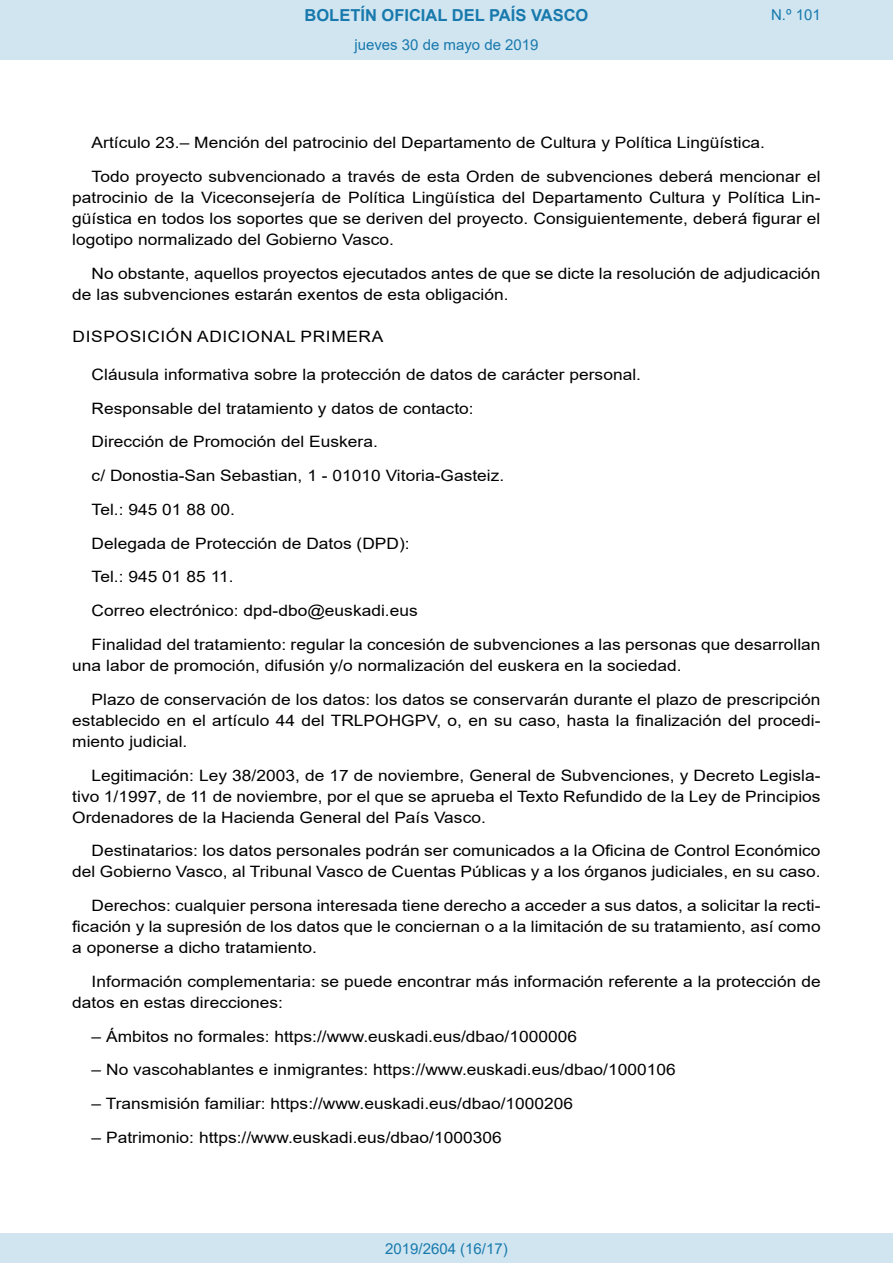
<style>
.page{position:relative;width:893px;height:1263px;background:#fff}
.page>*{position:absolute;margin:0;border:0;box-sizing:border-box;transform-origin:0 0}
.t1{font:700 16.5px "Arial";color:#1879ad}
.BOPVDetalle{font:15.6px/21px "Arial";color:#000;text-align:justify;scale:1.11 1}
.BOPVDisposicion{font:15.6px "Arial";letter-spacing:.035em;color:#000;scale:1.11 1}
.Paginacion_Centro{font:15px "Arial";color:#1879ad}
</style>
<div class="page">
<div style="left:0;top:0;width:893px;height:60px;background:#d0e5f0"></div>
<div style="left:0;top:1233px;width:893px;height:30px;background:#d0e5f0"></div>
<p class="t1" style="left:305px;top:3px;width:285px">BOLETÍN OFICIAL DEL PAÍS VASCO</p>
<p class="Paginacion_Centro" style="left:354px;top:35px;width:186px">jueves 30 de mayo de 2019</p>
<p class="Paginacion_Centro" style="left:771px;top:5px;width:51px">N.º 101</p>
<p class="BOPVDetalle" style="left:92px;top:132px;width:608px">Artículo 23.– Mención del patrocinio del Departamento de Cultura y Política Lingüística.</p>
<p class="BOPVDetalle" style="left:72px;top:166px;width:676px;text-indent:19px">Todo proyecto subvencionado a través de esta Orden de subvenciones deberá mencionar el patrocinio de la Viceconsejería de Política Lingüística del Departamento Cultura y Política Lin&shy;güística en todos los soportes que se deriven del proyecto. Consiguientemente, deberá figurar el logotipo normalizado del Gobierno Vasco.</p>
<p class="BOPVDetalle" style="left:72px;top:263px;width:676px;text-indent:19px">No obstante, aquellos proyectos ejecutados antes de que se dicte la resolución de adjudicación de las subvenciones estarán exentos de esta obligación.</p>
<p class="BOPVDisposicion" style="left:73px;top:326px;width:281px">DISPOSICIÓN ADICIONAL PRIMERA</p>
<p class="BOPVDetalle" style="left:92px;top:364px;width:496px">Cláusula informativa sobre la protección de datos de carácter personal.</p>
<p class="BOPVDetalle" style="left:92px;top:398px;width:346px">Responsable del tratamiento y datos de contacto:</p>
<p class="BOPVDetalle" style="left:92px;top:431px;width:259px">Dirección de Promoción del Euskera.</p>
<p class="BOPVDetalle" style="left:92px;top:465px;width:373px">c/ Donostia-San Sebastian, 1 - 01010 Vitoria-Gasteiz.</p>
<p class="BOPVDetalle" style="left:92px;top:499px;width:130px">Tel.: 945 01 88 00.</p>
<p class="BOPVDetalle" style="left:92px;top:533px;width:288px">Delegada de Protección de Datos (DPD):</p>
<p class="BOPVDetalle" style="left:92px;top:566px;width:129px">Tel.: 945 01 85 11.</p>
<p class="BOPVDetalle" style="left:92px;top:600px;width:295px">Correo electrónico: dpd-dbo@euskadi.eus</p>
<p class="BOPVDetalle" style="left:72px;top:634px;width:676px;text-indent:19px">Finalidad del tratamiento: regular la concesión de subvenciones a las personas que desarrollan una labor de promoción, difusión y/o normalización del euskera en la sociedad.</p>
<p class="BOPVDetalle" style="left:72px;top:689px;width:676px;text-indent:19px">Plazo de conservación de los datos: los datos se conservarán durante el plazo de prescripción establecido en el artículo 44 del TRLPOHGPV, o, en su caso, hasta la finalización del procedi&shy;miento judicial.</p>
<p class="BOPVDetalle" style="left:72px;top:764px;width:676px;text-indent:19px">Legitimación: Ley 38/2003, de 17 de noviembre, General de Subvenciones, y Decreto Legisla&shy;tivo 1/1997, de 11 de noviembre, por el que se aprueba el Texto Refundido de la Ley de Principios Ordenadores de la Hacienda General del País Vasco.</p>
<p class="BOPVDetalle" style="left:72px;top:840px;width:676px;text-align:right">Destinatarios: los datos personales podrán ser comunicados a la Oficina de Control Económico del Gobierno Vasco, al Tribunal Vasco de Cuentas Públicas y a los órganos judiciales, en su caso.</p>
<p class="BOPVDetalle" style="left:72px;top:895px;width:676px;text-indent:19px">Derechos: cualquier persona interesada tiene derecho a acceder a sus datos, a solicitar la recti&shy;ficación y la supresión de los datos que le conciernan o a la limitación de su tratamiento, así como a oponerse a dicho tratamiento.</p>
<p class="BOPVDetalle" style="left:72px;top:971px;width:676px;text-indent:19px">Información complementaria: se puede encontrar más información referente a la protección de datos en estas direcciones:</p>
<p class="BOPVDetalle" style="left:92px;top:1025px;width:439px">– Ámbitos no formales: https://www.euskadi.eus/dbao/1000006</p>
<p class="BOPVDetalle" style="left:92px;top:1059px;width:528px">– No vascohablantes e inmigrantes: https://www.euskadi.eus/dbao/1000106</p>
<p class="BOPVDetalle" style="left:92px;top:1093px;width:435px">– Transmisión familiar: https://www.euskadi.eus/dbao/1000206</p>
<p class="BOPVDetalle" style="left:92px;top:1127px;width:371px">– Patrimonio: https://www.euskadi.eus/dbao/1000306</p>
<p class="Paginacion_Centro" style="left:385px;top:1238px;width:124px">2019/2604 (16/17)</p>
</div>
